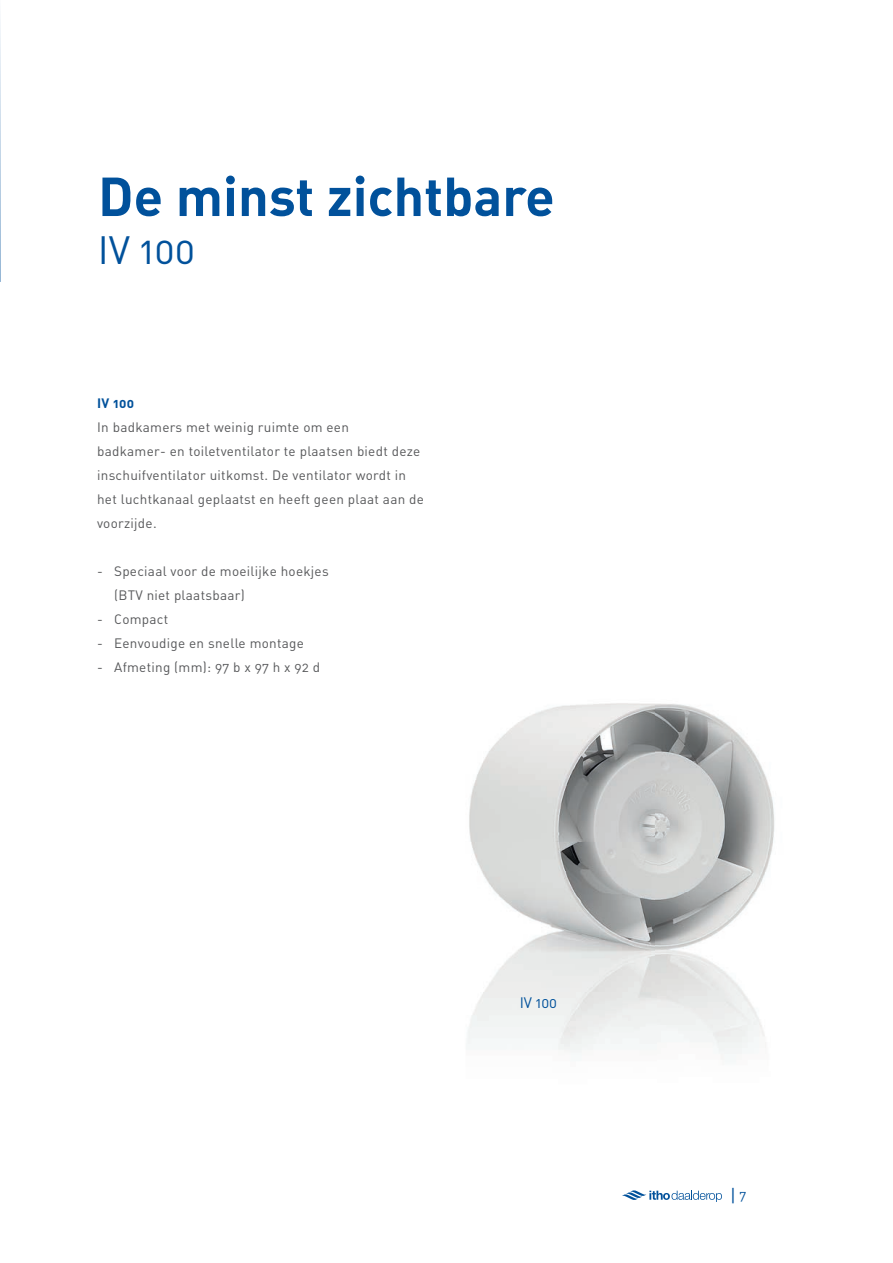
<style>
.page{position:relative;width:893px;height:1263px;background:#fff}
.page>*{position:absolute;margin:0;border:0;box-sizing:border-box;transform-origin:0 0}
.t1{font:54px "DIN Bold Alternate";color:#01519b}
.t2{font:39px "DIN Regular Alternate";color:#01519b}
.t3{font:18px "DIN Regular Alternate";color:#01519b}
.t4{font:15px "DIN Regular Alternate";color:#01519b}
.t5{font:13.5px/24px "DIN Regular Alternate";letter-spacing:.02em;color:#57585a}
.t6{font:13.5px "DIN Bold Alternate";color:#01519b}
.s1{font-size:13.5px}
</style>
<div class="page">
<svg style="left:622px;top:1190px;width:100px;height:12px"></svg>
<svg style="left:0;top:19px;width:1px;height:263px"></svg>
<img style="left:467px;top:703px;width:308px;height:356px">
<h1 class="t1" style="left:98px;top:161px;width:458px">De minst zichtbare</h1>
<h2 class="t2" style="left:98px;top:226px;width:99px">IV 100</h2>
<p class="t6" style="left:97px;top:394px;width:39px">IV 100</p>
<p class="t5" style="left:97px;top:415px;width:328px">In badkamers met weinig ruimte om een<br>badkamer- en toiletventilator te plaatsen biedt deze inschuifventilator uitkomst. De ventilator wordt in het luchtkanaal geplaatst en heeft geen plaat aan de voorzijde.</p>
<p class="t5" style="left:114px;top:559px;width:216px;text-indent:-17px">- Speciaal voor de moeilijke hoekjes (BTV niet plaatsbaar)</p>
<p class="t5" style="left:97px;top:607px;width:73px">- Compact</p>
<p class="t5" style="left:97px;top:631px;width:208px">- Eenvoudige en snelle montage</p>
<p class="t5" style="left:97px;top:655px;width:224px">- Afmeting (mm): 97 b x 97 h x 92 d</p>
<p class="t4" style="left:520px;top:993px;width:39px">IV 100</p>
<h3 class="t3" style="left:730px;top:1184px;width:18px">| <span class="s1">7</span></h3>
</div>
